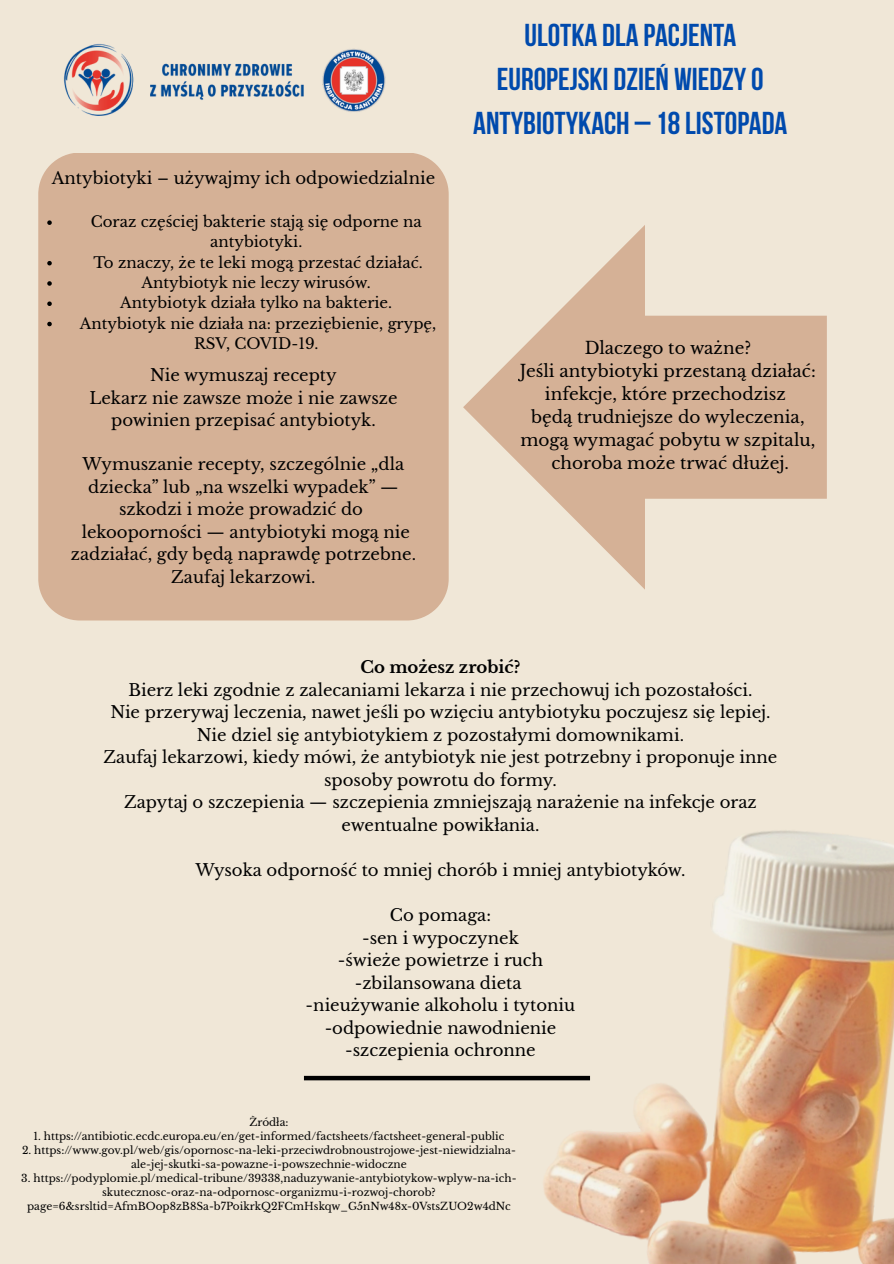
<style>
.page{position:relative;width:894px;height:1264px;background:#fff}
.page>*{position:absolute;margin:0;border:0;box-sizing:border-box;transform-origin:0 0}
.t1{font:700 31.5px/44px "Bebas Neue";color:#004aad;text-align:center}
.t2{font:16.8px/23px "Libre Baskerville";color:#000;text-align:center}
.t3{font:16.5px/22.5px "Libre Baskerville";color:#000;text-align:center}
.t4{font:700 16.5px "Libre Baskerville";color:#000}
.t5{font:15px/20.2px "Libre Baskerville";color:#000;text-align:center}
.t6{font:10.5px/14px "Libre Baskerville";color:#000;text-align:center}
</style>
<div class="page">
<div style="left:0;top:0;width:893px;height:1263px;background:#f0e7d7"></div>
<img style="left:377px;top:830px;width:516px;height:433px">
<div style="left:304px;top:1075px;width:286px;height:5px;background:#000"></div>
<svg style="left:463px;top:225px;width:363px;height:364px"></svg>
<div style="left:38px;top:152px;width:410px;height:468px;background:#d5b196"></div>
<img style="left:63px;top:44px;width:323px;height:72px">
<svg style="left:47px;top:220px;width:5px;height:5px"></svg>
<svg style="left:47px;top:261px;width:5px;height:4px"></svg>
<svg style="left:47px;top:281px;width:5px;height:5px"></svg>
<svg style="left:47px;top:301px;width:5px;height:5px"></svg>
<svg style="left:47px;top:322px;width:5px;height:4px"></svg>
<p class="t3" style="left:52px;top:167px;width:385px">Antybiotyki – używajmy ich odpowiedzialnie</p>
<p class="t5" style="left:80px;top:212px;width:358px">Coraz częściej bakterie stają się odporne na antybiotyki.<br>To znaczy, że te leki mogą przestać działać.<br>Antybiotyk nie leczy wirusów.<br>Antybiotyk działa tylko na bakterie.<br>Antybiotyk nie działa na: przeziębienie, grypę, RSV, COVID-19.</p>
<p class="t3" style="left:89px;top:364px;width:309px">Nie wymuszaj recepty<br>Lekarz nie zawsze może i nie zawsze powinien przepisać antybiotyk.</p>
<p class="t3" style="left:71px;top:453px;width:346px">Wymuszanie recepty, szczególnie „dla dziecka” lub „na wszelki wypadek” — szkodzi i może prowadzić do lekooporności — antybiotyki mogą nie zadziałać, gdy będą naprawdę potrzebne.<br>Zaufaj lekarzowi.</p>
<h1 class="t1" style="left:473px;top:16px;width:315px">ULOTKA DLA PACJENTA<br>EUROPEJSKI DZIEŃ WIEDZYO<br>ANTYBIOTYKACH – 18LISTOPADA</h1>
<p class="t2" style="left:519px;top:336px;width:297px">Dlaczego to ważne?<br>Jeśli antybiotyki przestaną działać: infekcje, które przechodzisz<br>będą trudniejsze do wyleczenia, mogą wymagać pobytu w szpitalu, choroba może trwać dłużej.</p>
<p class="t4" style="left:360px;top:657px;width:161px">Co możesz zrobić?</p>
<p class="t3" style="left:103px;top:678px;width:675px">Bierz leki zgodnie z zalecaniami lekarza i nie przechowuj ich pozostałości.<br>Nie przerywaj leczenia, nawet jeśli po wzięciu antybiotyku poczujesz się lepiej.<br>Nie dziel się antybiotykiem z pozostałymi domownikami.<br>Zaufaj lekarzowi, kiedy mówi, że antybiotyk nie jest potrzebny i proponuje inne sposoby powrotu do formy.<br>Zapytaj o szczepienia — szczepienia zmniejszają narażenie na infekcje oraz ewentualne powikłania.</p>
<p class="t3" style="left:195px;top:859px;width:491px">Wysoka odporność to mniej chorób i mniej antybiotyków.</p>
<p class="t3" style="left:305px;top:904px;width:271px">Co pomaga:<br>-sen i wypoczynek<br>-świeże powietrze i ruch -zbilansowana dieta -nieużywanie alkoholu i tytoniu -odpowiednie nawodnienie -szczepienia ochronne</p>
<p class="t6" style="left:249px;top:1115px;width:41px">Źródła:</p>
<p class="t6" style="left:33px;top:1129px;width:472px">1. https://antibiotic.ecdc.europa.eu/en/get-informed/factsheets/factsheet-general-public</p>
<p class="t6" style="left:22px;top:1143px;width:495px">2. https://www.gov.pl/web/gis/opornosc-na-leki-przeciwdrobnoustrojowe-jest-niewidzialna&shy;ale-jej-skutki-sa-powazne-i-powszechnie-widoczne</p>
<p class="t6" style="left:21px;top:1171px;width:496px">3. https://podyplomie.pl/medical-tribune/39338,naduzywanie-antybiotykow-wplyw-na-ich&shy;skutecznosc-oraz-na-odpornosc-organizmu-i-rozwoj-chorob? page=6&amp;srsltid=AfmBOop8zB8Sa-b7PoikrkQ2FCmHskqw_G5nNw48x-0VstsZUO2w4dNc</p>
</div>
